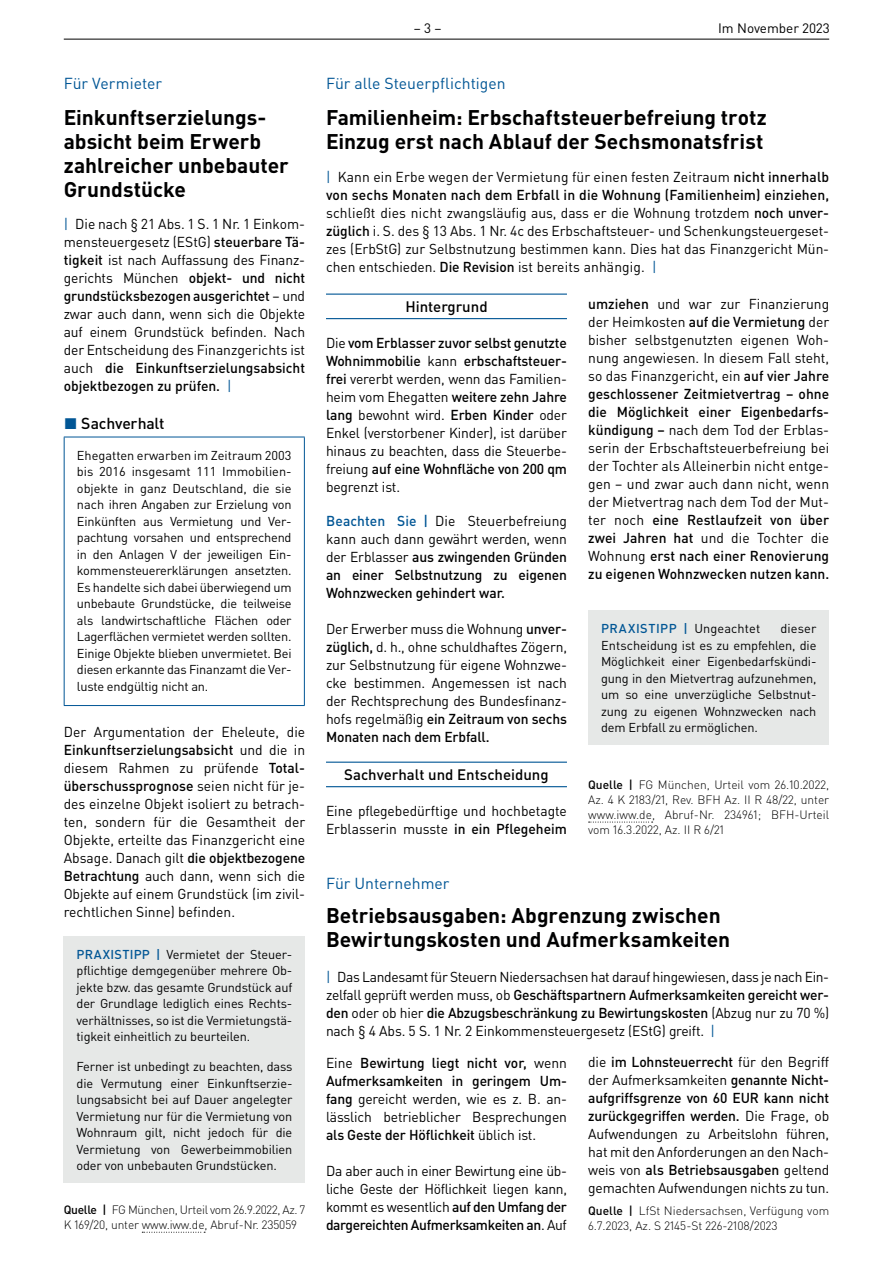
<style>
.page{position:relative;width:893px;height:1263px;background:#fff}
.page>*{position:absolute;margin:0;border:0;box-sizing:border-box;transform-origin:0 0}
.t1{font:700 21px/24px "DIN Pro";color:#000001}
.t2{font:15.75px "DIN Pro";color:#015695}
.t3{font:500 15.75px "DIN Pro";letter-spacing:-.01em;color:#000001}
.t4{font:500 15px "DIN Pro";color:#000001}
.t5{font:14.25px/18px "DIN Pro";letter-spacing:-.01em;color:#000001;text-align:justify}
.t6{font:500 14.25px/18px "DIN Pro";letter-spacing:-.01em;color:#000001;text-align:justify}
.t7{font:13.5px "DIN Pro";color:#000001}
.t8{font:12.75px/16.5px "DIN Pro";letter-spacing:-.01em;color:#000001;text-align:justify}
.t9{font:500 12.75px "DIN Pro";letter-spacing:.04em;color:#015695}
.t10{font:300 12px/15px "DIN Pro";color:#000001}
.s1{color:#015695}
.s2{font-weight:500}
.s3{font-weight:500;color:#015695}
.s4{font-weight:400}
.s5{font-weight:400;color:#000001}
</style>
<div class="page">
<hr style="left:64px;top:39px;width:765px;height:1px;background:#000001">
<hr style="left:326px;top:294px;width:241px;height:1px;background:#015695">
<hr style="left:326px;top:318px;width:241px;height:1px;background:#015695">
<hr style="left:326px;top:762px;width:241px;height:1px;background:#015695">
<hr style="left:326px;top:786px;width:241px;height:1px;background:#015695">
<svg style="left:589px;top:822px;width:64px;height:1px"></svg>
<div style="left:588px;top:611px;width:241px;height:134px;background:#e6e8e7"></div>
<svg style="left:142px;top:1232px;width:63px;height:1px"></svg>
<hr style="left:64px;top:437px;width:241px;height:1px;background:#015695">
<hr style="left:64px;top:437px;width:1px;height:268px;background:#015695">
<hr style="left:304px;top:437px;width:1px;height:268px;background:#015695">
<hr style="left:64px;top:705px;width:241px;height:1px;background:#015695">
<div style="left:64px;top:936px;width:241px;height:247px;background:#e6e8e7"></div>
<p class="t2" style="left:64px;top:73px;width:100px">Für Vermieter</p>
<h1 class="t1" style="left:64px;top:105px;width:226px">Einkunftserzielungs&shy;absicht beim Erwerb zahlreicher unbebauter<br>Grundstücke</h1>
<p class="t5" style="left:64px;top:214px;width:243px"><span class="s1">|</span> Die nach § 21 Abs. 1 S. 1 Nr. 1 Einkom&shy;mensteuergesetz (EStG) <span class="s2">steuerbare Tä&shy;tigkeit</span> ist nach Auffassung des Finanz&shy;gerichts München <span class="s2">objekt- und nicht grundstücksbezogen ausgerichtet</span> – und zwar auch dann, wenn sich die Objekte auf einem Grundstück befinden. Nach der Entscheidung des Finanzgerichts ist auch <span class="s2">die Einkunftserzielungsabsicht objektbezogen zu prüfen.</span> <span class="s1">|</span></p>
<p class="t3" style="left:64px;top:412px;width:102px"><span class="s1">◼</span> Sachverhalt</p>
<p class="t8" style="left:77px;top:446px;width:216px">Ehegatten erwarben im Zeitraum 2003 bis 2016 insgesamt 111 Immobilien&shy;objekte in ganz Deutschland, die sie nach ihren Angaben zur Erzielung von Einkünften aus Vermietung und Ver&shy;pachtung vorsahen und entsprechend in den Anlagen V der jeweiligen Ein&shy;kommensteuererklärungen ansetzten.<br>Es handelte sich dabei überwiegend um unbebaute Grundstücke, die teilweise als landwirtschaftliche Flächen oder Lagerflächen vermietet werden sollten.<br>Einige Objekte blieben unvermietet. Bei diesen erkannte das Finanzamt die Ver&shy;luste endgültig nicht an.</p>
<p class="t5" style="left:64px;top:723px;width:243px">Der Argumentation der Eheleute, die <span class="s2">Einkunftserzielungsabsicht</span> und die in diesem Rahmen zu prüfende <span class="s2">Total&shy;überschussprognose</span> seien nicht für je&shy;des einzelne Objekt isoliert zu betrach&shy;ten, sondern für die Gesamtheit der Objekte, erteilte das Finanzgericht eine Absage. Danach gilt <span class="s2">die objektbezogene Betrachtung</span> auch dann, wenn sich die Objekte auf einem Grundstück (im zivil&shy;rechtlichen Sinne) befinden.</p>
<p class="t8" style="left:77px;top:945px;width:217px"><span class="s3">PRAXISTIPP |</span> Vermietet der Steuer&shy;pflichtige demgegenüber mehrere Ob&shy;jekte bzw. das gesamte Grundstück auf der Grundlage lediglich eines Rechts&shy;verhältnisses, so ist die Vermietungstä&shy;tigkeit einheitlich zu beurteilen.</p>
<p class="t8" style="left:77px;top:1058px;width:217px">Ferner ist unbedingt zu beachten, dass die Vermutung einer Einkunftserzie&shy;lungsabsicht bei auf Dauer angelegter Vermietung nur für die Vermietung von Wohnraum gilt, nicht jedoch für die Vermietung von Gewerbeimmobilien oder von unbebauten Grundstücken.</p>
<p class="t10" style="left:64px;top:1202px;width:243px"><span class="s2">Quelle |</span> FG München, Urteil vom 26.9.2022, Az. 7<br>K 169/20, unter www.iww.de, Abruf-Nr. 235059</p>
<p class="t7" style="left:414px;top:19px;width:29px">– 3 –</p>
<p class="t7" style="left:718px;top:19px;width:113px">Im November 2023</p>
<p class="t2" style="left:326px;top:73px;width:181px">Für alle Steuerpflichtigen</p>
<h1 class="t1" style="left:326px;top:105px;width:442px">Familienheim: Erbschaftsteuerbefreiung trotz<br>Einzug erst nach Ablauf der Sechsmonatsfrist</h1>
<p class="t5" style="left:326px;top:168px;width:505px"><span class="s1">|</span> Kann ein Erbe wegen der Vermietung für einen festen Zeitraum <span class="s2">nicht innerhalb von sechs Monaten nach dem Erbfall in die Wohnung (Familienheim) einziehen, </span>schließt dies nicht zwangsläufig aus, dass er die Wohnung trotzdem <span class="s2">noch unver&shy;züglich</span> i. S. des § 13 Abs. 1 Nr. 4c des Erbschaftsteuer- und Schenkungsteuergeset&shy;zes (ErbStG) zur Selbstnutzung bestimmen kann. Dies hat das Finanzgericht Mün&shy;chen entschieden. <span class="s2">Die Revision</span> ist bereits anhängig. <span class="s1">|</span></p>
<p class="t4" style="left:405px;top:296px;width:84px">Hintergrund</p>
<p class="t5" style="left:326px;top:333px;width:242px">Die <span class="s2">vom Erblasser zuvor selbst genutzte Wohnimmobilie</span> kann <span class="s2">erbschaftsteuer&shy;frei</span> vererbt werden, wenn das Familien&shy;heim vom Ehegatten <span class="s2">weitere zehn Jahre lang</span> bewohnt wird. <span class="s2">Erben Kinder</span> oder Enkel (verstorbener Kinder), ist darüber hinaus zu beachten, dass die Steuerbe&shy;freiung <span class="s2">auf eine Wohnfläche von 200 qm </span>begrenzt ist.</p>
<p class="t6" style="left:326px;top:511px;width:242px"><span class="s1">Beachten Sie |</span> <span class="s4">Die Steuerbefreiung kann auch dann gewährt werden, wenn der Erblasser</span> aus zwingenden Gründen an einer Selbstnutzung zu eigenen Wohnzwecken gehindert war.</p>
<p class="t5" style="left:326px;top:619px;width:242px">Der Erwerber muss die Wohnung <span class="s2">unver&shy;züglich,</span> d. h., ohne schuldhaftes Zögern, zur Selbstnutzung für eigene Wohnzwe&shy;cke bestimmen. Angemessen ist nach der Rechtsprechung des Bundesfinanz&shy;hofs regelmäßig <span class="s2">ein Zeitraum von sechs Monaten nach dem Erbfall.</span></p>
<p class="t4" style="left:344px;top:764px;width:206px">Sachverhalt und Entscheidung</p>
<p class="t5" style="left:326px;top:801px;width:242px">Eine pflegebedürftige und hochbetagte<br>Erblasserin musste <span class="s2">in ein Pflegeheim</span></p>
<p class="t5" style="left:588px;top:294px;width:242px"><span class="s2">umziehen</span> und war zur Finanzierung der Heimkosten <span class="s2">auf die Vermietung</span> der bisher selbstgenutzten eigenen Woh&shy;nung angewiesen. In diesem Fall steht, so das Finanzgericht, ein <span class="s2">auf vier Jahre geschlossener Zeitmietvertrag – ohne die Möglichkeit einer Eigenbedarfs&shy;kündigung –</span> nach dem Tod der Erblas&shy;serin der Erbschaftsteuerbefreiung bei der Tochter als Alleinerbin nicht entge&shy;gen – und zwar auch dann nicht, wenn der Mietvertrag nach dem Tod der Mut&shy;ter noch <span class="s2">eine Restlaufzeit von über zwei Jahren hat</span> und die Tochter die Wohnung <span class="s2">erst nach einer Renovierung zu eigenen Wohnzwecken nutzen kann.</span></p>
<p class="t9" style="left:601px;top:620px;width:161px">PRAXISTIPP | <span class="s5">Ungeachtet</span></p>
<p class="t8" style="left:601px;top:620px;width:217px;text-indent:179px">dieser Entscheidung ist es zu empfehlen, die Möglichkeit einer Eigenbedarfskündi&shy;gung in den Mietvertrag aufzunehmen, um so eine unverzügliche Selbstnut&shy;zung zu eigenen Wohnzwecken nach dem Erbfall zu ermöglichen.</p>
<p class="t10" style="left:588px;top:777px;width:242px;text-align:justify"><span class="s2">Quelle |</span> FG München, Urteil vom 26.10.2022, Az. 4 K 2183/21, Rev. BFH Az. II R 48/22, unter www.iww.de, Abruf-Nr. 234961; BFH-Urteil vom 16.3.2022, Az. II R 6/21</p>
<p class="t2" style="left:326px;top:872px;width:125px">Für Unternehmer</p>
<h1 class="t1" style="left:326px;top:903px;width:406px">Betriebsausgaben: Abgrenzung zwischen<br>Bewirtungskosten und Aufmerksamkeiten</h1>
<p class="t5" style="left:326px;top:967px;width:505px"><span class="s1">|</span> Das Landesamt für Steuern Niedersachsen hat darauf hingewiesen, dass je nach Ein&shy;zelfall geprüft werden muss, ob <span class="s2">Geschäftspartnern Aufmerksamkeiten gereicht wer&shy;den</span> oder ob hier <span class="s2">die Abzugsbeschränkung zu Bewirtungskosten</span> (Abzug nur zu 70 %) nach § 4 Abs. 5 S. 1 Nr. 2 Einkommensteuergesetz (EStG) greift. <span class="s1">|</span></p>
<p class="t5" style="left:326px;top:1053px;width:242px">Eine <span class="s2">Bewirtung liegt nicht vor,</span> wenn <span class="s2">Aufmerksamkeiten in geringem Um&shy;fang</span> gereicht werden, wie es z. B. an&shy;lässlich betrieblicher Besprechungen <span class="s2">als Geste der Höflichkeit</span> üblich ist.</p>
<p class="t5" style="left:326px;top:1161px;width:242px">Da aber auch in einer Bewirtung eine üb&shy;liche Geste der Höflichkeit liegen kann, kommt es wesentlich <span class="s2">auf den Umfang der dargereichten Aufmerksamkeiten an</span>. Auf</p>
<p class="t5" style="left:588px;top:1052px;width:242px">die <span class="s2">im Lohnsteuerrecht</span> für den Begriff der Aufmerksamkeiten <span class="s2">genannte Nicht&shy;aufgriffsgrenze von 60 EUR kann nicht zurückgegriffen werden.</span> Die Frage, ob Aufwendungen zu Arbeitslohn führen, hat mit den Anforderungen an den Nach&shy;weis von <span class="s2">als Betriebsausgaben</span> geltend gemachten Aufwendungen nichts zu tun.</p>
<p class="t10" style="left:588px;top:1203px;width:242px"><span class="s2">Quelle |</span> LfSt Niedersachsen, Verfügung vom<br>6.7.2023, Az. S 2145-St 226-2108/2023</p>
</div>
